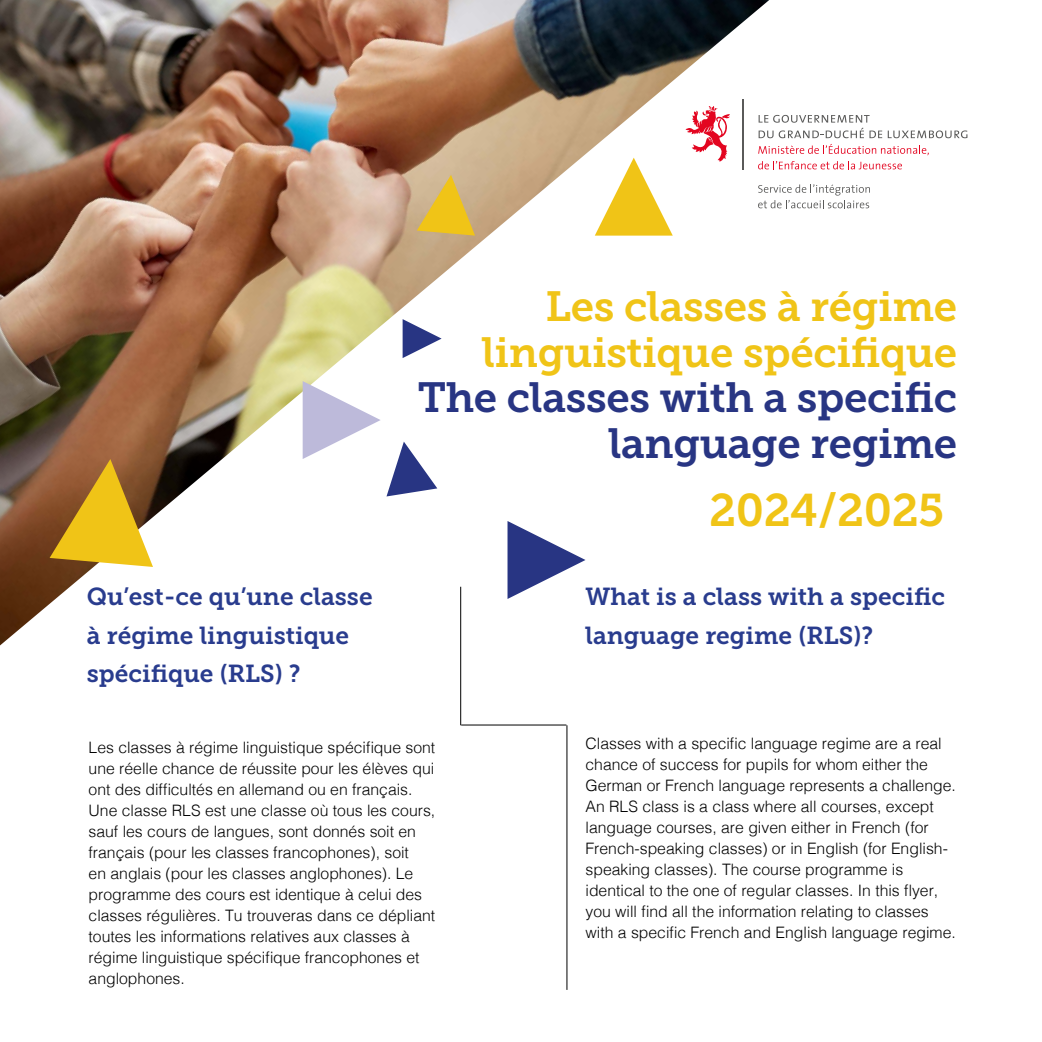
<style>
.page{position:relative;width:1042px;height:1042px;background:#fff}
.page>*{position:absolute;margin:0;border:0;box-sizing:border-box;transform-origin:0 0}
.t1{font:45.5px "Museo Slab 700";letter-spacing:-.01em;color:#f0c417}
.t2{font:42px/45.5px "Museo Slab 700";letter-spacing:-.01em;color:#f0c417;text-align:right}
.t3{font:42px/45.5px "Museo Slab 700";letter-spacing:-.01em;color:#283583;text-align:right}
.t4{font:24.5px/38.5px "Museo Slab 700";color:#293c8e}
.texte_courant{font:300 15.75px/21px "Helvetica";color:#000}
</style>
<div class="page">
<img style="left:0;top:0;width:769px;height:645px">
<hr style="left:461px;top:725px;width:105px;height:1px;background:#000">
<hr style="left:460px;top:587px;width:1px;height:138px;background:#000">
<hr style="left:567px;top:725px;width:1px;height:265px;background:#000">
<svg style="left:417px;top:175px;width:58px;height:61px;background:#ddba55"></svg>
<svg style="left:507px;top:521px;width:78px;height:78px"></svg>
<svg style="left:595px;top:158px;width:78px;height:78px"></svg>
<svg style="left:403px;top:319px;width:38px;height:39px"></svg>
<svg style="left:50px;top:459px;width:103px;height:108px;background:#bd8f2b"></svg>
<svg style="left:303px;top:381px;width:134px;height:115px"></svg>
<svg style="left:685px;top:106px;width:45px;height:56px"></svg>
<hr style="left:742px;top:99px;width:1px;height:70px;background:#5a5a59">
<svg style="left:758px;top:115px;width:124px;height:23px"></svg>
<svg style="left:888px;top:130px;width:79px;height:8px"></svg>
<svg style="left:758px;top:144px;width:171px;height:11px"></svg>
<svg style="left:758px;top:161px;width:144px;height:8px"></svg>
<svg style="left:758px;top:184px;width:112px;height:24px"></svg>
<p class="t2" style="left:482px;top:284px;width:477px">Les classes à régime linguistique spécifique</p>
<p class="t3" style="left:418px;top:375px;width:541px">The classes with a specific language regime</p>
<h1 class="t4" style="left:87px;top:577px;width:287px">Qu’est-ce qu’une classe à régime linguistique spécifique (RLS) ?</h1>
<p class="texte_courant" style="left:89px;top:735px;width:348px">Les classes à régime linguistique spécifique sont une réelle chance de réussite pour les élèves qui ont des difficultés en allemand ou en français.<br>Une classe RLS est une classe où tous les cours, sauf les cours de langues, sont donnés soit en français (pour les classes francophones), soit<br>en anglais (pour les classes anglophones). Le programme des cours est identique à celui des classes régulières. Tu trouveras dans ce dépliant toutes les informations relatives aux classes à régime linguistique spécifique francophones et anglophones.</p>
<p class="t1" style="left:709px;top:484px;width:237px">2024/2025</p>
<h1 class="t4" style="left:585px;top:577px;width:361px">What is a class with a specific language regime (RLS)?</h1>
<p class="texte_courant" style="left:585px;top:732px;width:372px">Classes with a specific language regime are a real chance of success for pupils for whom either the German or French language represents a challenge.<br>An RLS class is a class where all courses, except language courses, are given either in French (for French-speaking classes) or in English (for English&shy;speaking classes). The course programme is identical to the one of regular classes. In this flyer, you will find all the information relating to classes with a specific French and English language regime.</p>
</div>
